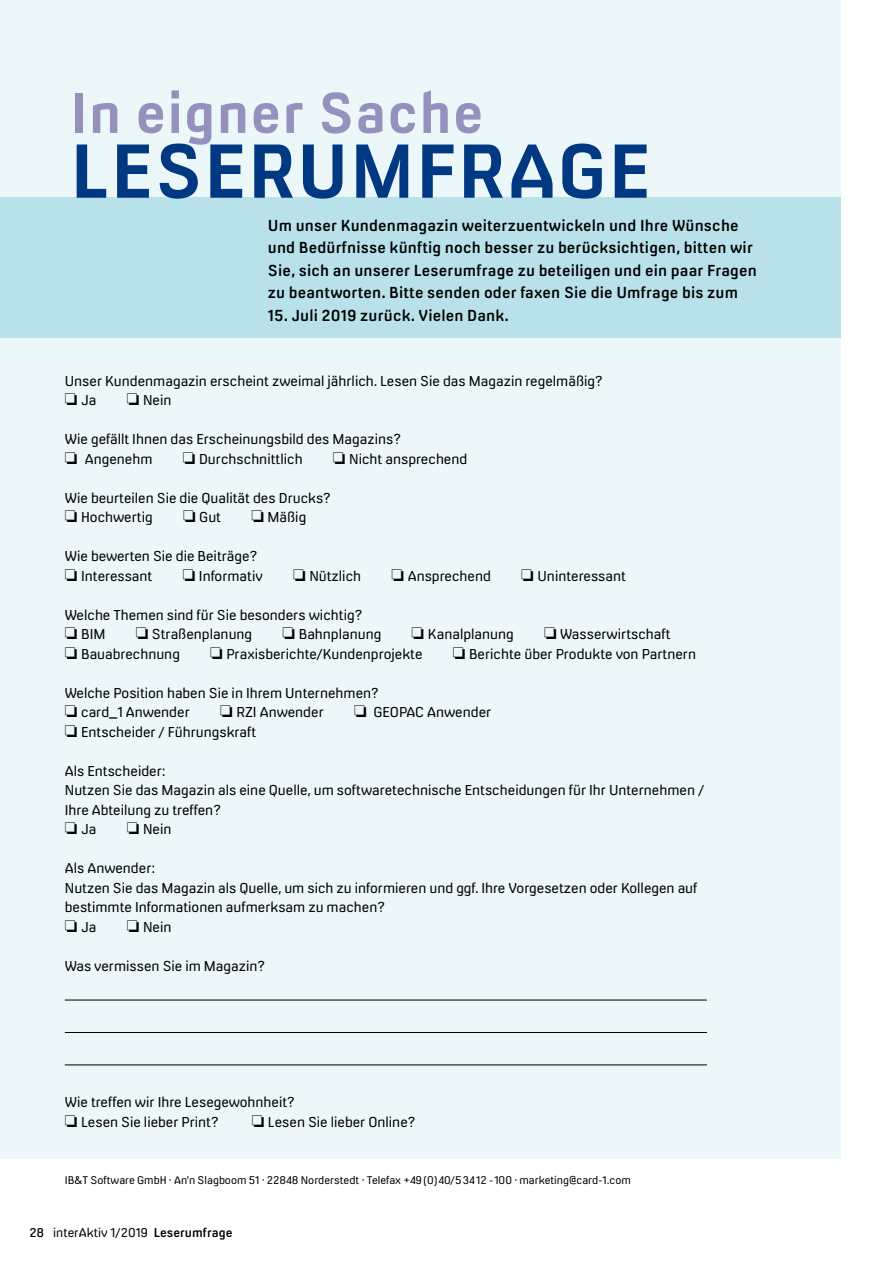
<style>
.page{position:relative;width:893px;height:1263px;background:#fff}
.page>*{position:absolute;margin:0;border:0;box-sizing:border-box;transform-origin:0 0}
.t1{font:700 72px "Milibus Rg";letter-spacing:.015em;color:#003882}
.t2{font:700 54px "Milibus Rg";letter-spacing:.015em;color:#9492bd}
.t3{font:15px/22.5px "Milibus Sb";letter-spacing:.01em;color:#000}
.t4{font:13.5px/19.5px "Milibus Lt";color:#000}
.t5{font:12px "Milibus Lt";color:#000}
.t6{font:10.5px "Milibus Lt";color:#000}
.s1{font-family:"Milibus Rg"}
.s2{font-family:"Milibus Sb"}
</style>
<div class="page">
<div style="left:0;top:0;width:840px;height:1159px;background:#ebf7f9"></div>
<div style="left:0;top:198px;width:840px;height:140px;background:#b9e1ea"></div>
<hr style="left:65px;top:1000px;width:642px;height:1px;background:#000">
<hr style="left:65px;top:1032px;width:642px;height:1px;background:#000">
<hr style="left:65px;top:1065px;width:642px;height:1px;background:#000">
<h2 class="t2" style="left:70px;top:80px;width:415px">In eigner Sache</h2>
<h1 class="t1" style="left:70px;top:128px;width:582px">LESERUMFRAGE</h1>
<p class="t3" style="left:268px;top:214px;width:490px">Um unser Kundenmagazin weiterzuentwickeln und Ihre Wünsche und Bedürfnisse künftig noch besser zu berücksichtigen, bitten wir Sie, sich an unserer Leserumfrage zu beteiligen und ein paar Fragen zu beantworten. Bitte senden oder faxen Sie die Umfrage bis zum</p>
<p class="t3" style="left:268px;top:304px;width:243px">15. Juli 2019 zurück. Vielen Dank.</p>
<p class="t4" style="left:65px;top:371px;width:539px">Unser Kundenmagazin erscheint zweimal jährlich. Lesen Sie das Magazin regelmäßig? ❏ Ja</p>
<p class="t4" style="left:127px;top:390px;width:46px">❏ Nein</p>
<p class="t4" style="left:65px;top:429px;width:337px">Wie gefällt Ihnen das Erscheinungsbild des Magazins? ❏ Angenehm</p>
<p class="t4" style="left:183px;top:449px;width:121px">❏ Durchschnittlich</p>
<p class="t4" style="left:333px;top:449px;width:136px">❏ Nicht ansprechend</p>
<p class="t4" style="left:65px;top:488px;width:267px">Wie beurteilen Sie die Qualität des Drucks? ❏ Hochwertig</p>
<p class="t4" style="left:183px;top:507px;width:40px">❏ Gut</p>
<p class="t4" style="left:251px;top:507px;width:57px">❏ Mäßig</p>
<p class="t4" style="left:65px;top:546px;width:194px">Wie bewerten Sie die Beiträge? ❏ Interessant</p>
<p class="t4" style="left:183px;top:566px;width:82px">❏ Informativ</p>
<p class="t4" style="left:293px;top:566px;width:70px">❏ Nützlich</p>
<p class="t4" style="left:391px;top:566px;width:101px">❏ Ansprechend</p>
<p class="t4" style="left:521px;top:566px;width:106px">❏ Uninteressant</p>
<p class="t4" style="left:65px;top:605px;width:299px">Welche Themen sind für Sie besonders wichtig? ❏ BIM</p>
<p class="t4" style="left:136px;top:624px;width:118px">❏ Straßenplanung</p>
<p class="t4" style="left:283px;top:624px;width:100px">❏ Bahnplanung</p>
<p class="t4" style="left:412px;top:624px;width:104px">❏ Kanalplanung</p>
<p class="t4" style="left:544px;top:624px;width:128px">❏ Wasserwirtschaft</p>
<p class="t4" style="left:65px;top:644px;width:117px">❏ Bauabrechnung</p>
<p class="t4" style="left:210px;top:644px;width:214px">❏ Praxisberichte/Kundenprojekte</p>
<p class="t4" style="left:453px;top:644px;width:245px">❏ Berichte über Produkte von Partnern</p>
<p class="t4" style="left:65px;top:683px;width:315px">Welche Position haben Sie in Ihrem Unternehmen? ❏ card_1 Anwender</p>
<p class="t4" style="left:220px;top:702px;width:105px">❏ RZI Anwender</p>
<p class="t4" style="left:354px;top:702px;width:139px">❏ GEOPAC Anwender</p>
<p class="t4" style="left:65px;top:722px;width:193px">❏ Entscheider / Führungskraft</p>
<p class="t4" style="left:65px;top:761px;width:641px">Als Entscheider:<br>Nutzen Sie das Magazin als eine Quelle, um softwaretechnische Entscheidungen für Ihr Unternehmen / Ihre Abteilung zu treffen?<br>❏ Ja</p>
<p class="t4" style="left:127px;top:819px;width:46px">❏ Nein</p>
<p class="t4" style="left:65px;top:858px;width:634px">Als Anwender:<br>Nutzen Sie das Magazin als Quelle, um sich zu informieren und ggf. Ihre Vorgesetzen oder Kollegen auf bestimmte Informationen aufmerksam zu machen?<br>❏ Ja</p>
<p class="t4" style="left:127px;top:917px;width:46px">❏ Nein</p>
<p class="t4" style="left:65px;top:956px;width:202px">Was vermissen Sie im Magazin?</p>
<p class="t4" style="left:65px;top:1092px;width:231px">Wie treffen wir Ihre Lesegewohnheit? ❏ Lesen Sie lieber Print?</p>
<p class="t4" style="left:252px;top:1112px;width:165px">❏ Lesen Sie lieber Online?</p>
<p class="t6" style="left:65px;top:1173px;width:567px">IB&amp;T Software GmbH · An’n Slagboom 51 · 22848 Norderstedt · Telefax +49(0)40/53412 -100 · marketing@card-1.com</p>
<p class="t5" style="left:29px;top:1226px;width:205px"><span class="s1">28</span> interAktiv 1/2019 <span class="s2">Leserumfrage</span></p>
</div>
